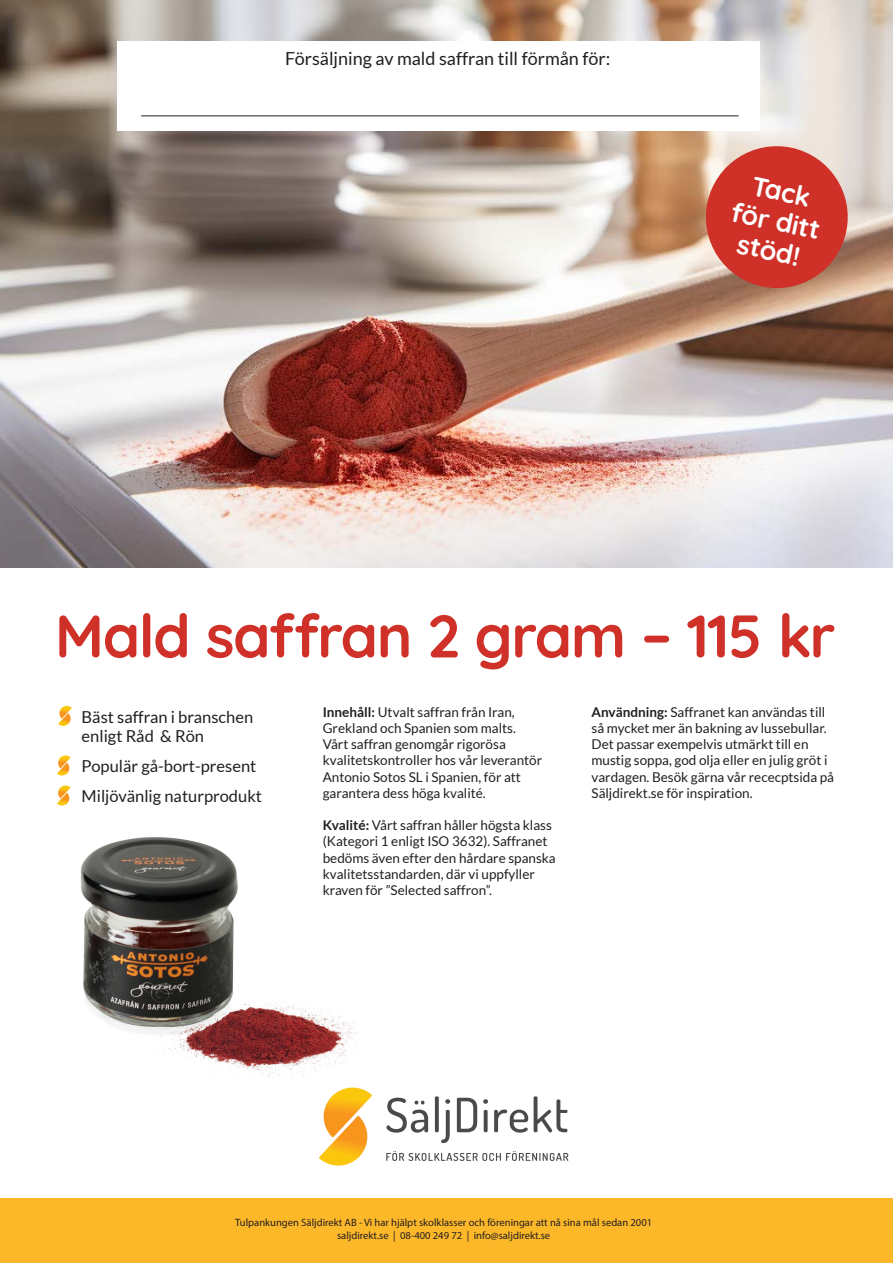
<style>
.page{position:relative;width:893px;height:1263px;background:#fff}
.page>*{position:absolute;margin:0;border:0;box-sizing:border-box;transform-origin:0 0}
.t1{font:700 60px "Quicksand";letter-spacing:-.025em;color:#cf3028}
.t2{font:700 27px/30px "Quicksand";color:#fff;text-align:center}
.t3{font:18px "Lato";color:#231f20}
.t4{font:16.5px/19.5px "Lato";color:#231f20}
.t5{font:13.5px/16.2px "Lato";color:#231f20}
.t6{font:10.65px "Myriad Pro";color:#231f20}
.s1{font-weight:700}
</style>
<div class="page">
<img style="left:80px;top:837px;width:488px;height:294px">
<svg style="left:319px;top:1087px;width:53px;height:78px"></svg>
<svg style="left:386px;top:1098px;width:42px;height:35px"></svg>
<svg style="left:435px;top:1096px;width:15px;height:47px"></svg>
<svg style="left:457px;top:1098px;width:20px;height:34px"></svg>
<svg style="left:483px;top:1099px;width:5px;height:33px"></svg>
<svg style="left:494px;top:1109px;width:34px;height:24px"></svg>
<svg style="left:534px;top:1096px;width:33px;height:36px"></svg>
<svg style="left:386px;top:1151px;width:182px;height:10px"></svg>
<div style="left:0;top:1198px;width:893px;height:65px;background:#fdb82a"></div>
<img style="left:0;top:0;width:893px;height:568px">
<svg style="left:699px;top:140px;width:155px;height:155px;background:#cf5e53"></svg>
<div style="left:117px;top:42px;width:643px;height:89px;background:#fff"></div>
<hr style="left:141px;top:115px;width:598px;height:1px;background:#231f20">
<svg style="left:58px;top:706px;width:14px;height:20px"></svg>
<svg style="left:57px;top:755px;width:14px;height:21px"></svg>
<svg style="left:57px;top:785px;width:14px;height:21px"></svg>
<p class="t3" style="left:285px;top:49px;width:326px">Försäljning av mald saffran till förmån för:</p>
<p class="t2" style="left:741px;top:165px;width:92px;rotate:12deg">Tack för ditt stöd!</p>
<p class="t1" style="left:55px;top:586px;width:782px">Mald saffran 2 gram – 115 kr</p>
<p class="t4" style="left:82px;top:707px;width:173px">Bäst saffran i branschen enligt Råd &amp; Rön</p>
<p class="t4" style="left:82px;top:757px;width:176px">Populär gå-bort-present</p>
<p class="t4" style="left:82px;top:787px;width:182px">Miljövänlig naturprodukt</p>
<p class="t5" style="left:323px;top:704px;width:221px"><span class="s1">Innehåll:</span> Utvalt saffran från Iran, Grekland och Spanien som malts.<br>Vårt saffran genomgår rigorösa kvalitetskontroller hos vår leverantör Antonio Sotos SL i Spanien, för att garantera dess höga kvalité.</p>
<p class="t5" style="left:323px;top:817px;width:235px"><span class="s1">Kvalité:</span> Vårt saffran håller högsta klass (Kategori 1 enligt ISO 3632). Saffranet bedöms även efter den hårdare spanska kvalitetsstandarden, där vi uppfyller kraven för ”Selected saffron”.</p>
<p class="t5" style="left:591px;top:704px;width:244px"><span class="s1">Användning:</span> Saffranet kan användas till så mycket mer än bakning av lussebullar.<br>Det passar exempelvis utmärkt till en mustig soppa, god olja eller en julig gröt i vardagen. Besök gärna vår rececptsida på Säljdirekt.se för inspiration.</p>
<p class="t6" style="left:235px;top:1216px;width:419px">Tulpankungen Säljdirekt AB - Vi har hjälpt skolklasser och föreningar att nå sina mål sedan 2001</p>
<p class="t6" style="left:337px;top:1229px;width:215px">saljdirekt.se | 08-400 249 72 | info@saljdirekt.se</p>
</div>
